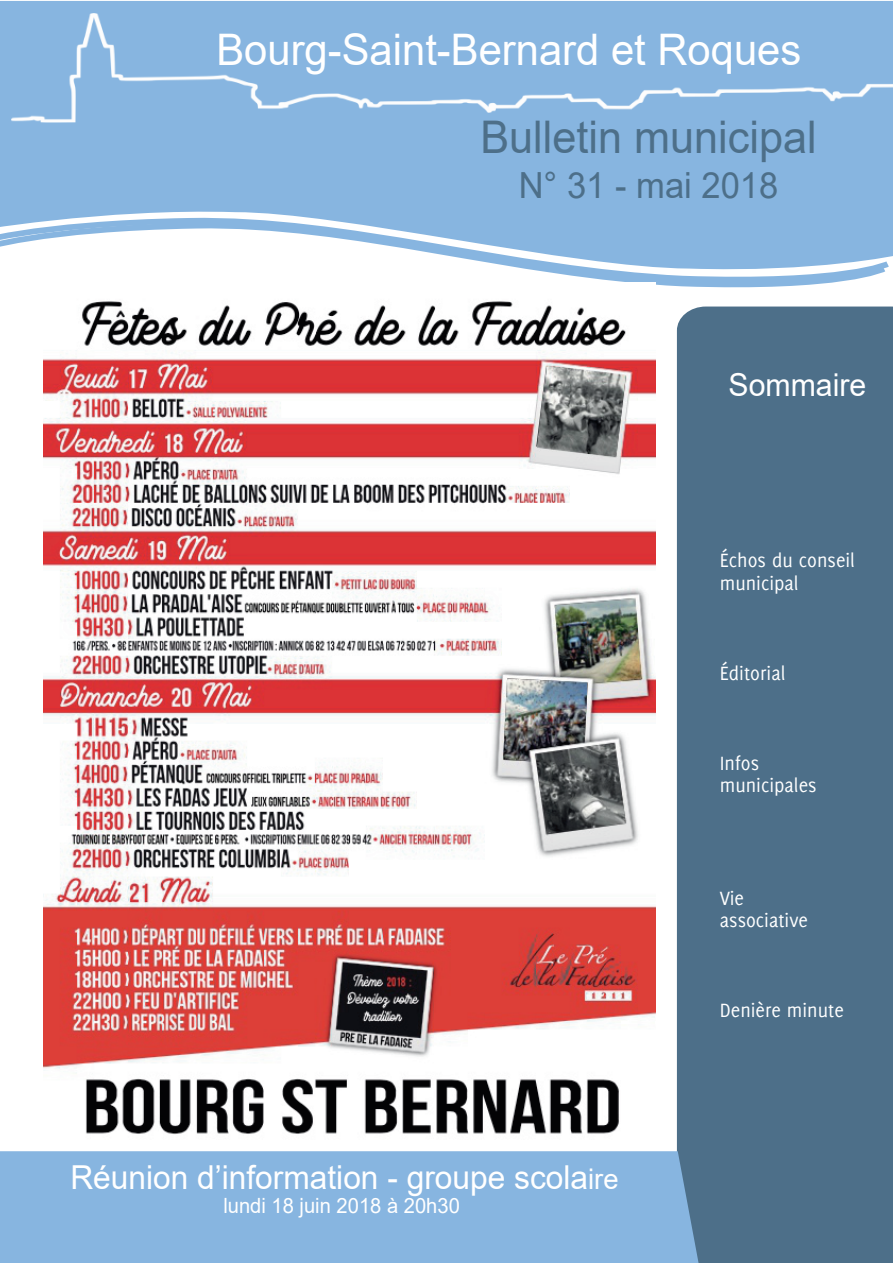
<style>
.page{position:relative;width:893px;height:1263px;background:#fff}
.page>*{position:absolute;margin:0;border:0;box-sizing:border-box;transform-origin:0 0}
.t1{font:45px "Arial";color:#4d6f89;scale:.96 1}
.t2{font:43.5px "Arial";color:#fff;scale:.96 1}
.t3{font:36px "Arial";color:#4d6f89;scale:.96 1}
.t4{font:33px "Arial";color:#fff;scale:.96 1}
.t5{font:31.5px "Arial";color:#fff;scale:.96 1}
.t6{font:21px/22.5px "Delicious";color:#fff;scale:.96 1}
.t7{font:21px "Arial";color:#fff;scale:.96 1}
.s1{font-size:28.5px}
</style>
<div class="page">
<svg style="left:554px;top:273px;width:327px;height:15px"></svg>
<div style="left:677px;top:307px;width:216px;height:956px;background:#4d6f89"></div>
<svg style="left:0;top:1px;width:893px;height:272px;fill:#87b5e0"></svg>
<div style="left:0;top:1151px;width:710px;height:112px;background:#87b5e0"></div>
<div style="left:11px;top:13px;width:882px;height:109px;background:#87b5e0"></div>
<img style="left:43px;top:282px;width:612px;height:853px">
<h2 class="t2" style="left:216px;top:25px;width:611px">Bourg-Saint-Bernard et Roques</h2>
<h1 class="t1" style="left:480px;top:112px;width:352px">Bulletin municipal</h1>
<h3 class="t3" style="left:519px;top:165px;width:272px">N° 31 - mai 2018</h3>
<h3 class="t5" style="left:729px;top:368px;width:145px">Sommaire</h3>
<p class="t6" style="left:720px;top:549px;width:142px">Échos du conseil municipal</p>
<p class="t6" style="left:720px;top:661px;width:70px">Éditorial</p>
<p class="t6" style="left:720px;top:751px;width:102px">Infos municipales</p>
<p class="t6" style="left:720px;top:886px;width:93px">Vie associative</p>
<h3 class="t4" style="left:70px;top:1159px;width:572px">Réunion d’information - groupe scola<span class="s1">ire</span></h3>
<p class="t7" style="left:223px;top:1194px;width:248px">lundi 18 juin 2018 à 20h30</p>
<p class="t6" style="left:720px;top:999px;width:131px">Denière minute</p>
</div>
